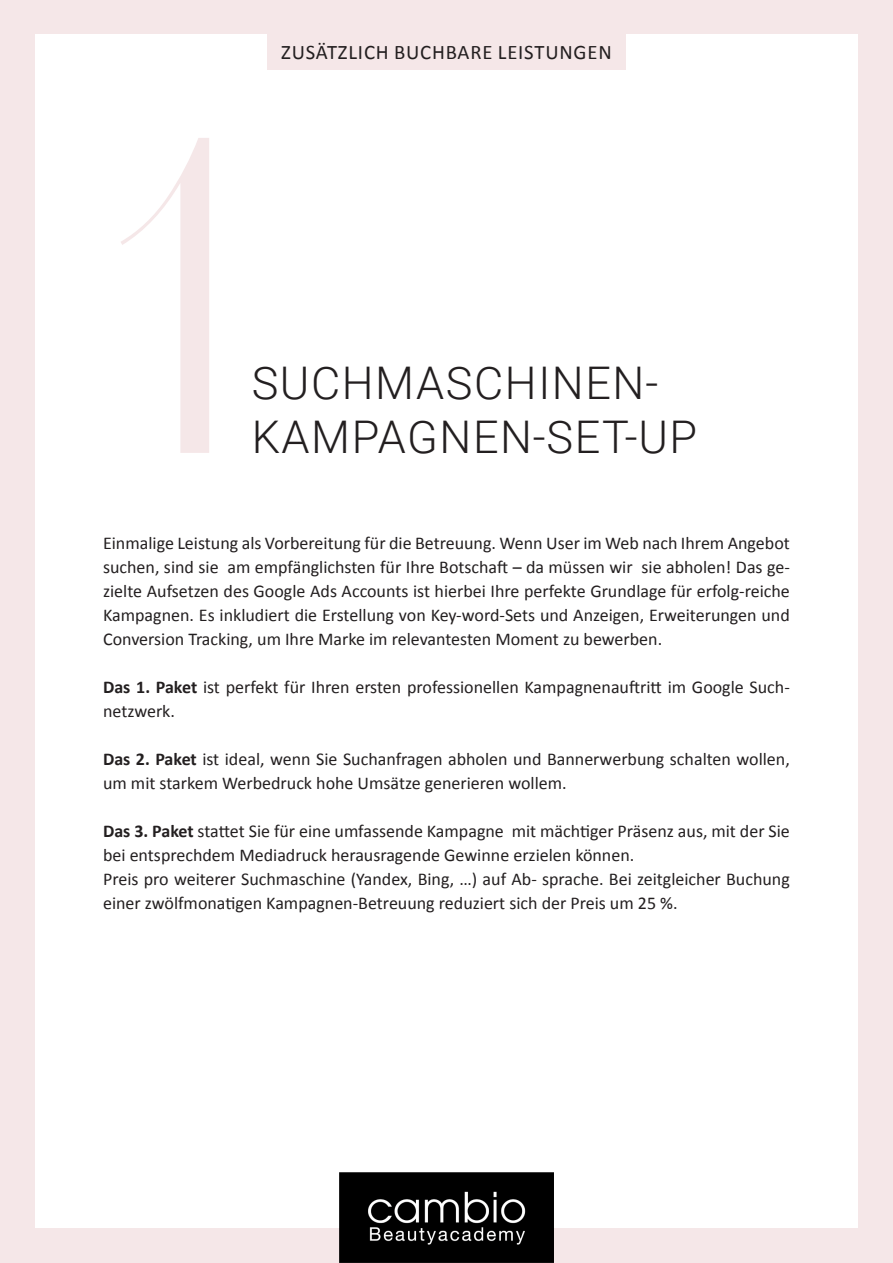
<style>
.page{position:relative;width:893px;height:1263px;background:#fff}
.page>*{position:absolute;margin:0;border:0;box-sizing:border-box;transform-origin:0 0}
.t1{font:300 450px "Lust Sans";color:#f5e7e8}
.t2{font:300 45px "Roboto";letter-spacing:.035em;color:#231f20}
.Text{font:20.7px "Calibri";letter-spacing:.04em;color:#231f20}
.Text-2{font:18px/24px "Calibri";color:#231f20}
.s1{font-weight:700}
</style>
<div class="page">
<div style="left:0;top:0;width:893px;height:33px;background:#f5e7e8"></div>
<div style="left:0;top:0;width:34px;height:1262px;background:#f5e7e8"></div>
<div style="left:859px;top:0;width:34px;height:1262px;background:#f5e7e8"></div>
<div style="left:0;top:1228px;width:893px;height:34px;background:#f5e7e8"></div>
<img style="left:340px;top:1173px;width:213px;height:90px">
<div style="left:267px;top:32px;width:359px;height:38px;background:#f5e7e8"></div>
<p class="t1" style="left:102px;top:32px;width:176px">1</p>
<p class="Text" style="left:281px;top:38px;width:332px">ZUSÄTZLICH BUCHBARE LEISTUNGEN</p>
<p class="t2" style="left:252px;top:351px;width:408px">SUCHMASCHINEN-</p>
<p class="t2" style="left:252px;top:405px;width:447px">KAMPAGNEN-SET-UP</p>
<p class="Text-2" style="left:103px;top:531px;width:688px;text-align:justify">Einmalige Leistung als Vorbereitung für die Betreuung. Wenn User im Web nach Ihrem Angebot suchen, sind sie am empfänglichsten für Ihre Botschaft – da müssen wir sie abholen! Das ge&shy;zielte Aufsetzen des Google Ads Accounts ist hierbei Ihre perfekte Grundlage für erfolg-reiche Kampagnen. Es inkludiert die Erstellung von Key-word-Sets und Anzeigen, Erweiterungen und Conversion Tracking, um Ihre Marke im relevantesten Moment zu bewerben.</p>
<p class="Text-2" style="left:103px;top:675px;width:688px"><span class="s1">Das 1. Paket</span> ist perfekt für Ihren ersten professionellen Kampagnenauftritt im Google Such&shy;netzwerk.</p>
<p class="Text-2" style="left:103px;top:747px;width:688px"><span class="s1">Das 2. Paket</span> ist ideal, wenn Sie Suchanfragen abholen und Bannerwerbung schalten wollen, um mit starkem Werbedruck hohe Umsätze generieren wollem.</p>
<p class="Text-2" style="left:103px;top:819px;width:688px"><span class="s1">Das 3. Paket</span> stattet Sie für eine umfassende Kampagne mit mächtiger Präsenz aus, mit der Sie bei entsprechdem Mediadruck herausragende Gewinne erzielen können.</p>
<p class="Text-2" style="left:103px;top:867px;width:688px">Preis pro weiterer Suchmaschine (Yandex, Bing, …) auf Ab- sprache. Bei zeitgleicher Buchung einer zwölfmonatigen Kampagnen-Betreuung reduziert sich der Preis um 25 %.</p>
</div>
